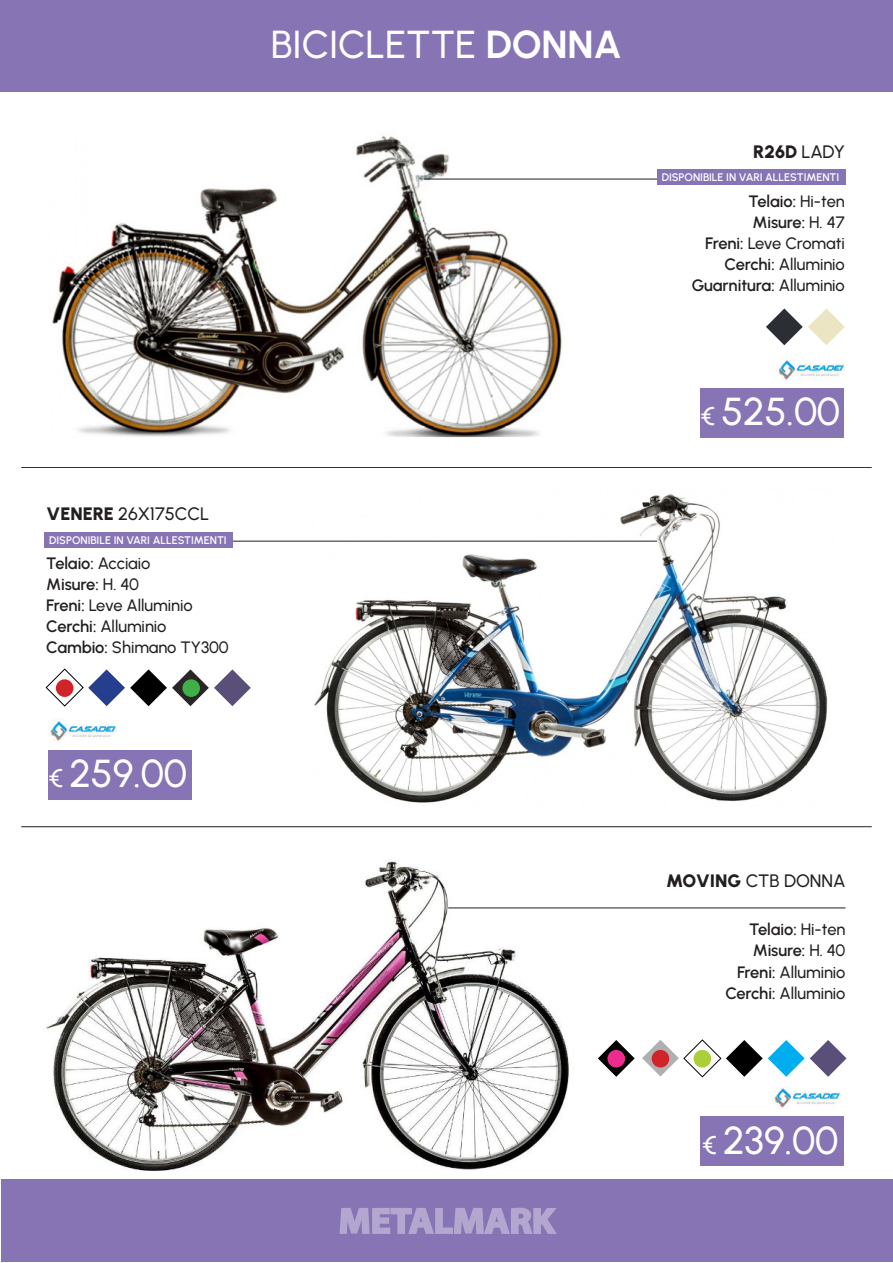
<style>
.page{position:relative;width:893px;height:1263px;background:#fff}
.page>*{position:absolute;margin:0;border:0;box-sizing:border-box;transform-origin:0 0}
.t1{font:500 39px "Urbanist";color:#fff}
.t2{font:500 18px "Urbanist";color:#231f20}
.t3{font:900 18px "Urbanist";color:#231f20}
.t4{font:500 16.5px/21px "Urbanist";color:#231f20;text-align:right}
.t5{font:600 10.95px "Urbanist";color:#fff}
.s1{font-weight:900}
.s2{font-weight:600}
.s3{font-size:25.5px}
.s4{font-weight:700}
.s5{font-weight:500}
</style>
<div class="page">
<div style="left:1px;top:1px;width:892px;height:91px;background:#8774b5"></div>
<div style="left:1px;top:1179px;width:892px;height:83px;background:#8774b5"></div>
<svg style="left:339px;top:1208px;width:218px;height:26px"></svg>
<div style="left:701px;top:1117px;width:143px;height:49px;background:#8774b5"></div>
<div style="left:701px;top:388px;width:143px;height:49px;background:#8774b5"></div>
<div style="left:48px;top:750px;width:143px;height:49px;background:#8774b5"></div>
<hr style="left:21px;top:826px;width:851px;height:1px;background:#231f20">
<hr style="left:21px;top:467px;width:851px;height:1px;background:#231f20">
<img style="left:52px;top:135px;width:515px;height:303px">
<img style="left:312px;top:494px;width:516px;height:309px">
<hr style="left:448px;top:907px;width:397px;height:1px;background:#231f20">
<hr style="left:424px;top:179px;width:421px;height:1px;background:#231f20">
<hr style="left:46px;top:541px;width:611px;height:1px;background:#231f20">
<img style="left:774px;top:1085px;width:67px;height:24px">
<img style="left:50px;top:719px;width:67px;height:23px">
<img style="left:778px;top:358px;width:67px;height:23px">
<div style="left:44px;top:532px;width:189px;height:16px;background:#8774b5"></div>
<div style="left:657px;top:170px;width:188px;height:15px;background:#8774b5"></div>
<svg style="left:766px;top:308px;width:79px;height:37px"></svg>
<svg style="left:598px;top:1040px;width:37px;height:37px"></svg>
<svg style="left:46px;top:669px;width:205px;height:37px"></svg>
<svg style="left:642px;top:1039px;width:204px;height:38px"></svg>
<div style="left:182px;top:679px;width:18px;height:18px;background:#40ae49;border-radius:50%"></div>
<div style="left:56px;top:679px;width:18px;height:18px;background:#d1232a;border-radius:50%"></div>
<div style="left:652px;top:1050px;width:17px;height:17px;background:#d1232a;border-radius:50%"></div>
<div style="left:607px;top:1050px;width:18px;height:17px;background:#ed2c8e;border-radius:50%"></div>
<div style="left:694px;top:1050px;width:17px;height:17px;background:#abcf38;border-radius:50%"></div>
<img style="left:46px;top:860px;width:529px;height:311px">
<p class="t2" style="left:46px;top:503px;width:164px"><span class="s1">VENERE</span> 26X175CCL</p>
<p class="t4" style="left:46px;top:552px;width:184px;text-align:left"><span class="s2">Telaio:</span> Acciaio<br><span class="s2">Misure:</span> H. 40<br><span class="s2">Freni:</span> Leve Alluminio<br><span class="s2">Cerchi:</span> Alluminio<br><span class="s2">Cambio:</span> Shimano TY300</p>
<p class="t5" style="left:49px;top:533px;width:179px">DISPONIBILE IN VARI ALLESTIMENTI</p>
<h1 class="t1" style="left:49px;top:750px;width:140px"><span class="s3">€</span> 259.00</h1>
<h1 class="t1" style="left:271px;top:21px;width:352px">BICICLETTE <span class="s4">DONNA</span></h1>
<p class="t3" style="left:753px;top:141px;width:93px">R26D <span class="s5">LADY</span></p>
<p class="t5" style="left:662px;top:171px;width:179px">DISPONIBILE IN VARI ALLESTIMENTI</p>
<p class="t4" style="left:692px;top:190px;width:155px"><span class="s2">Telaio:</span> Hi-ten<br><span class="s2">Misure:</span> H. 47<br><span class="s2">Freni:</span> Leve Cromati<br><span class="s2">Cerchi:</span> Alluminio<br><span class="s2">Guarnitura:</span> Alluminio</p>
<h1 class="t1" style="left:700px;top:388px;width:141px"><span class="s3">€</span> 525.00</h1>
<p class="t2" style="left:666px;top:870px;width:181px"><span class="s1">MOVING</span> CTB DONNA</p>
<p class="t4" style="left:725px;top:919px;width:122px"><span class="s2">Telaio:</span> Hi-ten<br><span class="s2">Misure:</span> H. 40<br><span class="s2">Freni:</span> Alluminio<br><span class="s2">Cerchi:</span> Alluminio</p>
<h1 class="t1" style="left:702px;top:1117px;width:138px"><span class="s3">€</span> 239.00</h1>
</div>
